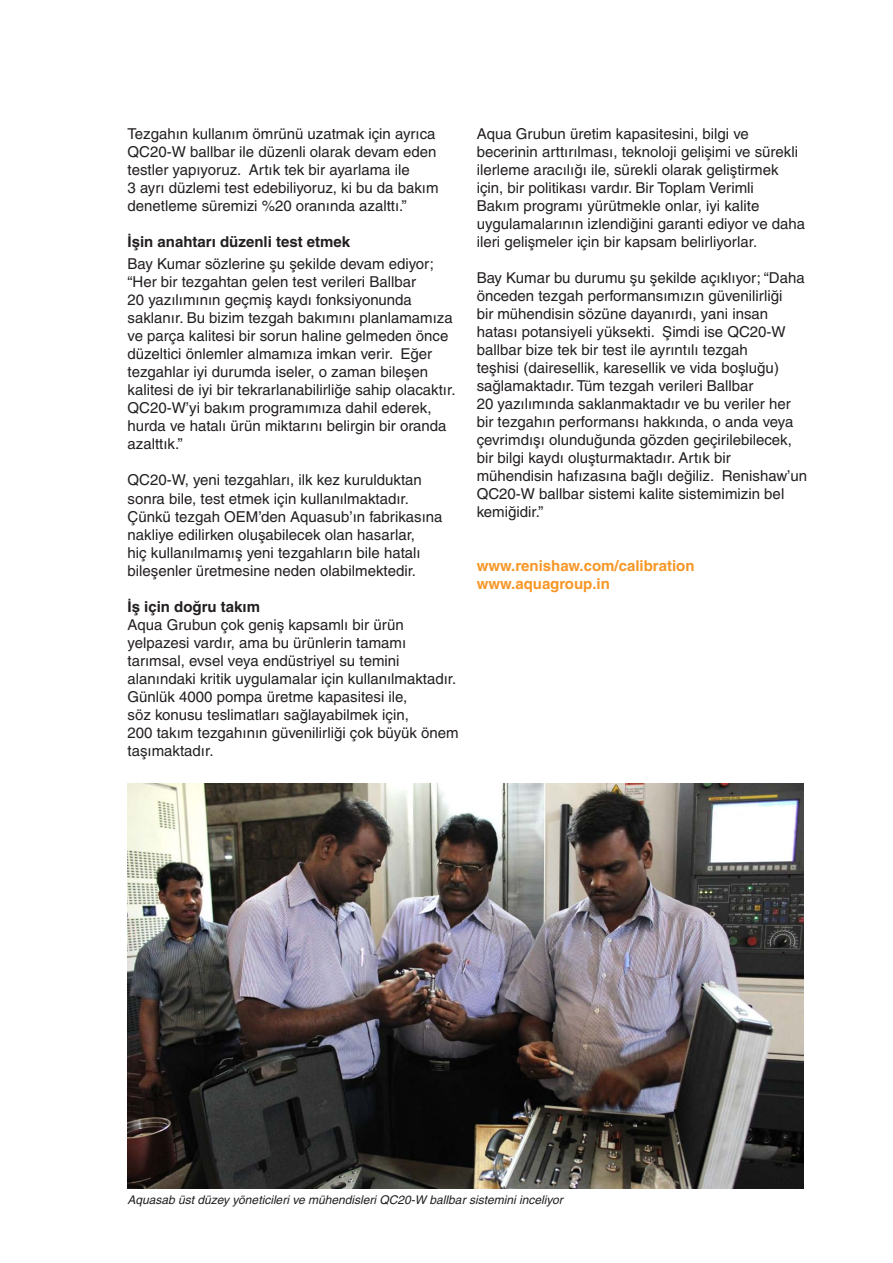
<style>
.page{position:relative;width:893px;height:1263px;background:#fff}
.page>*{position:absolute;margin:0;border:0;box-sizing:border-box;transform-origin:0 0}
.t1{font:15px/18px "Helvetica CE";color:#231f20}
.t2{font:700 15px "Helvetica CE";color:#231f20}
.t3{font:700 15px/18px "Helvetica CE";color:#f79727}
.t4{font:italic 12px "Helvetica";color:#231f20}
</style>
<div class="page">
<img style="left:128px;top:783px;width:676px;height:405px">
<p class="t1" style="left:128px;top:125px;width:312px">Tezgahın kullanım ömrünü uzatmak için ayrıca QC20-W ballbar ile düzenli olarak devam eden testler yapıyoruz. Artık tek bir ayarlama ile<br>3 ayrı düzlemi test edebiliyoruz, ki bu da bakım denetleme süremizi %20 oranında azalttı.”</p>
<p class="t2" style="left:128px;top:233px;width:224px">İşin anahtarı düzenli test etmek</p>
<p class="t1" style="left:128px;top:255px;width:329px">Bay Kumar sözlerine şu şekilde devam ediyor; “Her bir tezgahtan gelen test verileri Ballbar<br>20 yazılımının geçmiş kaydı fonksiyonunda saklanır. Bu bizim tezgah bakımını planlamamıza ve parça kalitesi bir sorun haline gelmeden önce düzeltici önlemler almamıza imkan verir. Eğer tezgahlar iyi durumda iseler, o zaman bileşen kalitesi de iyi bir tekrarlanabilirliğe sahip olacaktır.<br>QC20-W’yi bakım programımıza dahil ederek, hurda ve hatalı ürün miktarını belirgin bir oranda azalttık.”</p>
<p class="t1" style="left:128px;top:471px;width:317px">QC20-W, yeni tezgahları, ilk kez kurulduktan sonra bile, test etmek için kullanılmaktadır.<br>Çünkü tezgah OEM’den Aquasub’ın fabrikasına nakliye edilirken oluşabilecek olan hasarlar,<br>hiç kullanılmamış yeni tezgahların bile hatalı bileşenler üretmesine neden olabilmektedir.</p>
<p class="t2" style="left:128px;top:598px;width:134px">İş için doğru takım</p>
<p class="t1" style="left:128px;top:615px;width:333px">Aqua Grubun çok geniş kapsamlı bir ürün yelpazesi vardır, ama bu ürünlerin tamamı tarımsal, evsel veya endüstriyel su temini alanındaki kritik uygulamalar için kullanılmaktadır.<br>Günlük 4000 pompa üretme kapasitesi ile,<br>söz konusu teslimatları sağlayabilmek için,<br>200 takım tezgahının güvenilirliği çok büyük önem taşımaktadır.</p>
<p class="t1" style="left:477px;top:125px;width:330px">Aqua Grubun üretim kapasitesini, bilgi ve becerinin arttırılması, teknoloji gelişimi ve sürekli ilerleme aracılığı ile, sürekli olarak geliştirmek için, bir politikası vardır. Bir Toplam Verimli<br>Bakım programı yürütmekle onlar, iyi kalite uygulamalarının izlendiğini garanti ediyor ve daha ileri gelişmeler için bir kapsam belirliyorlar.</p>
<p class="t1" style="left:477px;top:269px;width:332px">Bay Kumar bu durumu şu şekilde açıklıyor; “Daha önceden tezgah performansımızın güvenilirliği<br>bir mühendisin sözüne dayanırdı, yani insan hatası potansiyeli yüksekti. Şimdi ise QC20-W ballbar bize tek bir test ile ayrıntılı tezgah<br>teşhisi (dairesellik, karesellik ve vida boşluğu) sağlamaktadır. Tüm tezgah verileri Ballbar<br>20 yazılımında saklanmaktadır ve bu veriler her bir tezgahın performansı hakkında, o anda veya çevrimdışı olunduğunda gözden geçirilebilecek, bir bilgi kaydı oluşturmaktadır. Artık bir mühendisin hafızasına bağlı değiliz. Renishaw’un QC20-W ballbar sistemi kalite sistemimizin bel kemiğidir.”</p>
<p class="t3" style="left:477px;top:557px;width:219px">www.renishaw.com/calibration www.aquagroup.in</p>
<p class="t4" style="left:128px;top:1193px;width:437px">Aquasab üst düzey yöneticileri ve mühendisleri QC20-W ballbar sistemini inceliyor</p>
</div>
